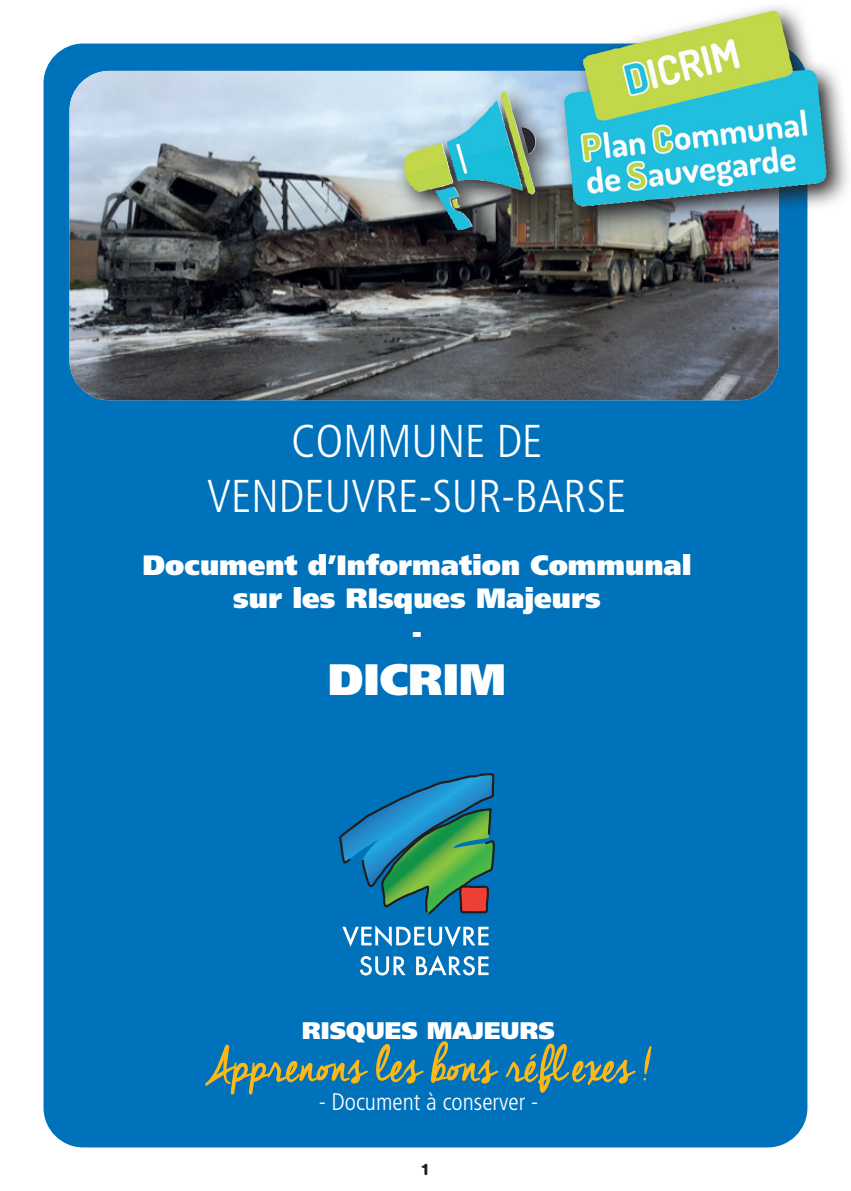
<style>
.page{position:relative;width:851px;height:1191px;background:#fff}
.page>*{position:absolute;margin:0;border:0;box-sizing:border-box;transform-origin:0 0}
.t1{font:50px "Cheddar Jack";letter-spacing:-.025em;color:#fcb814}
.t2{font:300 condensed 46px/55.2px "Frutiger";color:#fff;text-align:center}
.t3{font:900 44px "Frutiger";color:#fff}
.t4{font:900 28px/33.6px "Frutiger";color:#fff;text-align:center}
.t5{font:300 condensed 24px "Frutiger";color:#fff}
.t6{font:900 24px "Frutiger";color:#fff}
.t7{font:700 16px "AG Book Rounded";color:#231f20}
</style>
<div class="page">
<div style="left:44px;top:44px;width:763px;height:1103px;background:#0072bc;border-radius:40px"></div>
<img style="left:69px;top:71px;width:709px;height:329px">
<svg style="left:339px;top:773px;width:156px;height:173px"></svg>
<svg style="left:360px;top:956px;width:45px;height:19px"></svg>
<svg style="left:416px;top:955px;width:72px;height:20px"></svg>
<img style="left:393px;top:6px;width:455px;height:250px">
<img style="left:500px;top:11px;width:326px;height:196px">
<h2 class="t2" style="left:207px;top:414px;width:421px">COMMUNE DE<br>VENDEUVRE-SUR-BARSE</h2>
<p class="t4" style="left:142px;top:548px;width:550px">Document d’Information Communal sur les RIsques Majeurs<br>-</p>
<h3 class="t3" style="left:327px;top:652px;width:180px">DICRIM</h3>
<p class="t6" style="left:302px;top:1016px;width:254px">RISQUES MAJEURS</p>
<h1 class="t1" style="left:205px;top:1031px;width:448px">Apprenons les bons réflexes !</h1>
<p class="t5" style="left:318px;top:1087px;width:221px">- Document à conserver -</p>
<p class="t7" style="left:420px;top:1160px;width:11px">1</p>
</div>
